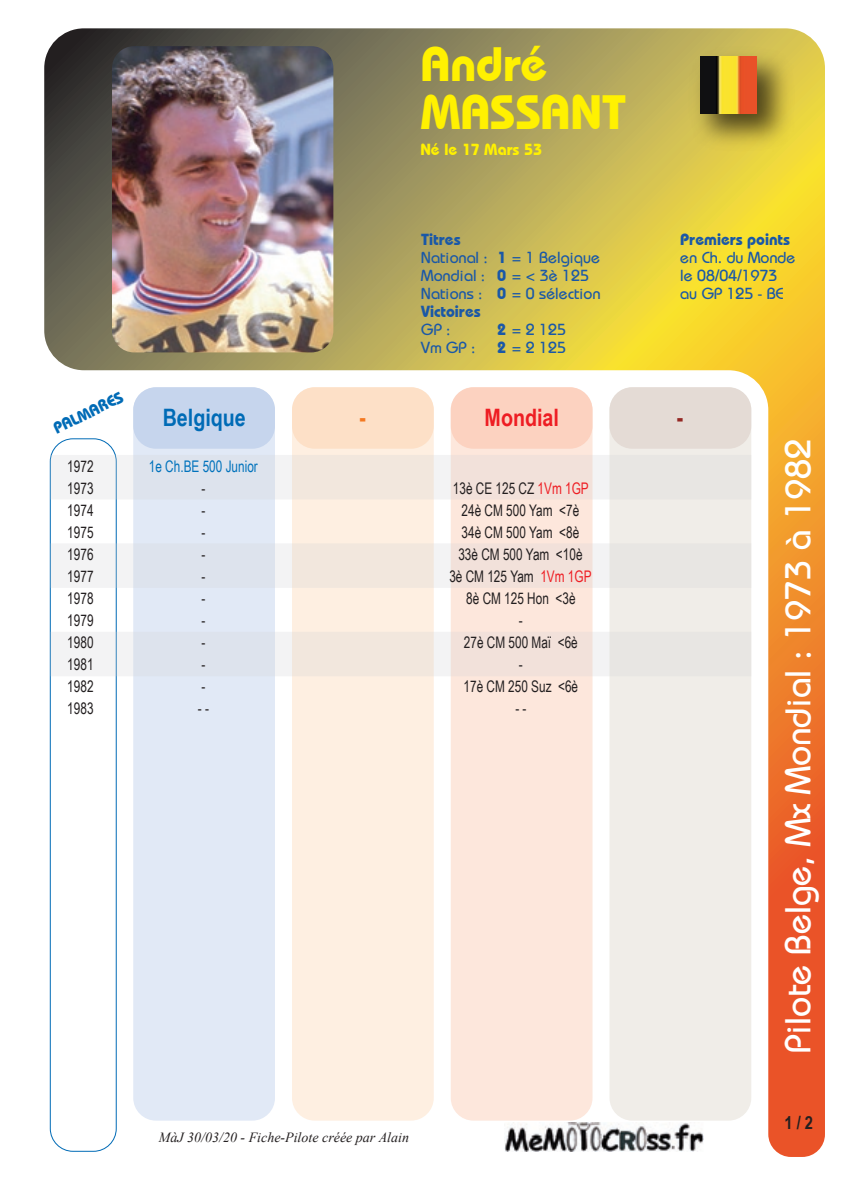
<style>
.page{position:relative;width:842px;height:1191px;background:#fff}
.page>*{position:absolute;margin:0;border:0;box-sizing:border-box;transform-origin:0 0}
.t1{font:700 48px/48px "Bauhaus IT Cby BT";color:#fff101}
.t2{font:36px "Bauhaus";color:#fff}
.t3{font:700 24px "Arial Narrow";color:#006bb6}
.t4{font:700 24px "Arial Narrow";color:#ee1d23}
.t5{font:700 24px "Arial Narrow";color:#f47921}
.t6{font:700 24px "Arial Narrow";color:#942723}
.t7{font:700 18px "Arial Narrow";color:#231f20}
.t8{font:16px "Arial Narrow";color:#231f20;scale:.9 1}
.t9{font:16px/18px "Bauhaus";color:#1a58a7}
.t10{font:700 16px "Bauhaus IT Cby BT";color:#1a58a7}
.t11{font:16px "Arial Narrow";color:#0072bc;scale:.9 1}
.t12{font:700 16px "Bauhaus IT Cby BT";color:#fff101}
.t13{font:700 16px "Bauhaus IT Cby BT";color:#006bb6}
.t14{font:italic 14px "Times New Roman";color:#231f20}
.s1{font-family:"Bauhaus IT Cby BT";font-weight:700}
.s2{color:#ee1d23}
</style>
<div class="page">
<img style="left:44px;top:28px;width:781px;height:1129px">
<img style="left:682px;top:41px;width:120px;height:118px">
<img style="left:700px;top:57px;width:57px;height:56px">
<img style="left:505px;top:1122px;width:198px;height:29px">
<svg style="left:49px;top:438px;width:68px;height:713px"></svg>
<div style="left:133px;top:449px;width:142px;height:671px;background:#e1e9f6"></div>
<div style="left:133px;top:387px;width:142px;height:62px;background:#c6d5ed"></div>
<div style="left:292px;top:449px;width:142px;height:671px;background:#feefe1"></div>
<div style="left:451px;top:449px;width:141px;height:671px;background:#fde7dc"></div>
<div style="left:609px;top:449px;width:142px;height:671px;background:#f0ede8"></div>
<div style="left:451px;top:387px;width:141px;height:62px;background:#fcd2c0"></div>
<div style="left:292px;top:387px;width:142px;height:62px;background:#fde0c7"></div>
<div style="left:609px;top:387px;width:142px;height:62px;background:#e4dbd5"></div>
<svg style="left:50px;top:455px;width:701px;height:44px"></svg>
<svg style="left:50px;top:543px;width:701px;height:45px"></svg>
<svg style="left:50px;top:632px;width:701px;height:44px"></svg>
<h1 class="t1" style="left:420px;top:39px;width:207px">André<br>MASSANT</h1>
<p class="t13" style="left:50px;top:420px;width:77px;rotate:-26deg">PALMARES</p>
<p class="t12" style="left:420px;top:139px;width:123px">Né le 17 Mars 53</p>
<p class="t10" style="left:421px;top:230px;width:41px">Titres</p>
<p class="t9" style="left:421px;top:248px;width:181px">National : <span class="s1">1</span> = 1 Belgique<br>Mondial : <span class="s1">0</span> = &lt; 3è 125<br>Nations : <span class="s1">0</span> = 0 sélection</p>
<p class="t10" style="left:421px;top:302px;width:61px">Victoires</p>
<p class="t9" style="left:421px;top:320px;width:31px">GP :</p>
<p class="t9" style="left:497px;top:320px;width:70px"><span class="s1">2</span> = 2 125</p>
<p class="t9" style="left:421px;top:338px;width:56px">Vm GP :</p>
<p class="t9" style="left:497px;top:338px;width:70px"><span class="s1">2</span> = 2 125</p>
<p class="t10" style="left:680px;top:230px;width:111px">Premiers points</p>
<p class="t9" style="left:680px;top:248px;width:117px">en Ch. du Monde le 08/04/1973 au GP 125 - BE</p>
<h3 class="t3" style="left:163px;top:403px;width:85px">Belgique</h3>
<h3 class="t4" style="left:485px;top:403px;width:76px">Mondial</h3>
<h3 class="t5" style="left:360px;top:403px;width:8px">-</h3>
<h3 class="t6" style="left:677px;top:403px;width:8px">-</h3>
<p class="t8" style="left:67px;top:457px;width:31px">1972</p>
<p class="t11" style="left:149px;top:457px;width:123px">1e Ch.BE 500 Junior</p>
<p class="t8" style="left:67px;top:479px;width:31px">1973</p>
<p class="t8" style="left:201px;top:479px;width:6px">-</p>
<p class="t8" style="left:453px;top:479px;width:152px">13è CE 125 CZ <span class="s2">1Vm 1GP</span></p>
<p class="t8" style="left:67px;top:501px;width:31px">1974</p>
<p class="t8" style="left:201px;top:501px;width:6px">-</p>
<p class="t8" style="left:462px;top:501px;width:132px">24è CM 500 Yam &lt;7è</p>
<p class="t8" style="left:67px;top:523px;width:31px">1975</p>
<p class="t8" style="left:201px;top:523px;width:6px">-</p>
<p class="t8" style="left:462px;top:523px;width:132px">34è CM 500 Yam &lt;8è</p>
<p class="t8" style="left:67px;top:545px;width:31px">1976</p>
<p class="t8" style="left:201px;top:545px;width:6px">-</p>
<p class="t8" style="left:458px;top:545px;width:139px">33è CM 500 Yam &lt;10è</p>
<p class="t8" style="left:67px;top:567px;width:31px">1977</p>
<p class="t8" style="left:201px;top:567px;width:6px">-</p>
<p class="t8" style="left:449px;top:567px;width:160px">3è CM 125 Yam <span class="s2">1Vm 1GP</span></p>
<p class="t8" style="left:67px;top:589px;width:31px">1978</p>
<p class="t8" style="left:201px;top:589px;width:6px">-</p>
<p class="t8" style="left:466px;top:589px;width:123px">8è CM 125 Hon &lt;3è</p>
<p class="t8" style="left:67px;top:611px;width:31px">1979</p>
<p class="t8" style="left:201px;top:611px;width:6px">-</p>
<p class="t8" style="left:519px;top:611px;width:6px">-</p>
<p class="t8" style="left:67px;top:633px;width:31px">1980</p>
<p class="t8" style="left:201px;top:633px;width:6px">-</p>
<p class="t8" style="left:464px;top:633px;width:128px">27è CM 500 Maï &lt;6è</p>
<p class="t8" style="left:67px;top:655px;width:31px">1981</p>
<p class="t8" style="left:201px;top:655px;width:6px">-</p>
<p class="t8" style="left:519px;top:655px;width:6px">-</p>
<p class="t8" style="left:67px;top:677px;width:31px">1982</p>
<p class="t8" style="left:201px;top:677px;width:6px">-</p>
<p class="t8" style="left:464px;top:677px;width:129px">17è CM 250 Suz &lt;6è</p>
<p class="t8" style="left:67px;top:699px;width:31px">1983</p>
<p class="t8" style="left:198px;top:699px;width:14px">- -</p>
<p class="t8" style="left:515px;top:699px;width:14px">- -</p>
<p class="t14" style="left:159px;top:1127px;width:252px">MàJ 30/03/20 - Fiche-Pilote créée par Alain</p>
<h2 class="t2" style="left:776px;top:1052px;width:615px;rotate:-90deg">Pilote Belge, Mx Mondial : 1973 à 1982</h2>
<p class="t7" style="left:784px;top:1112px;width:30px">1 / 2</p>
</div>
